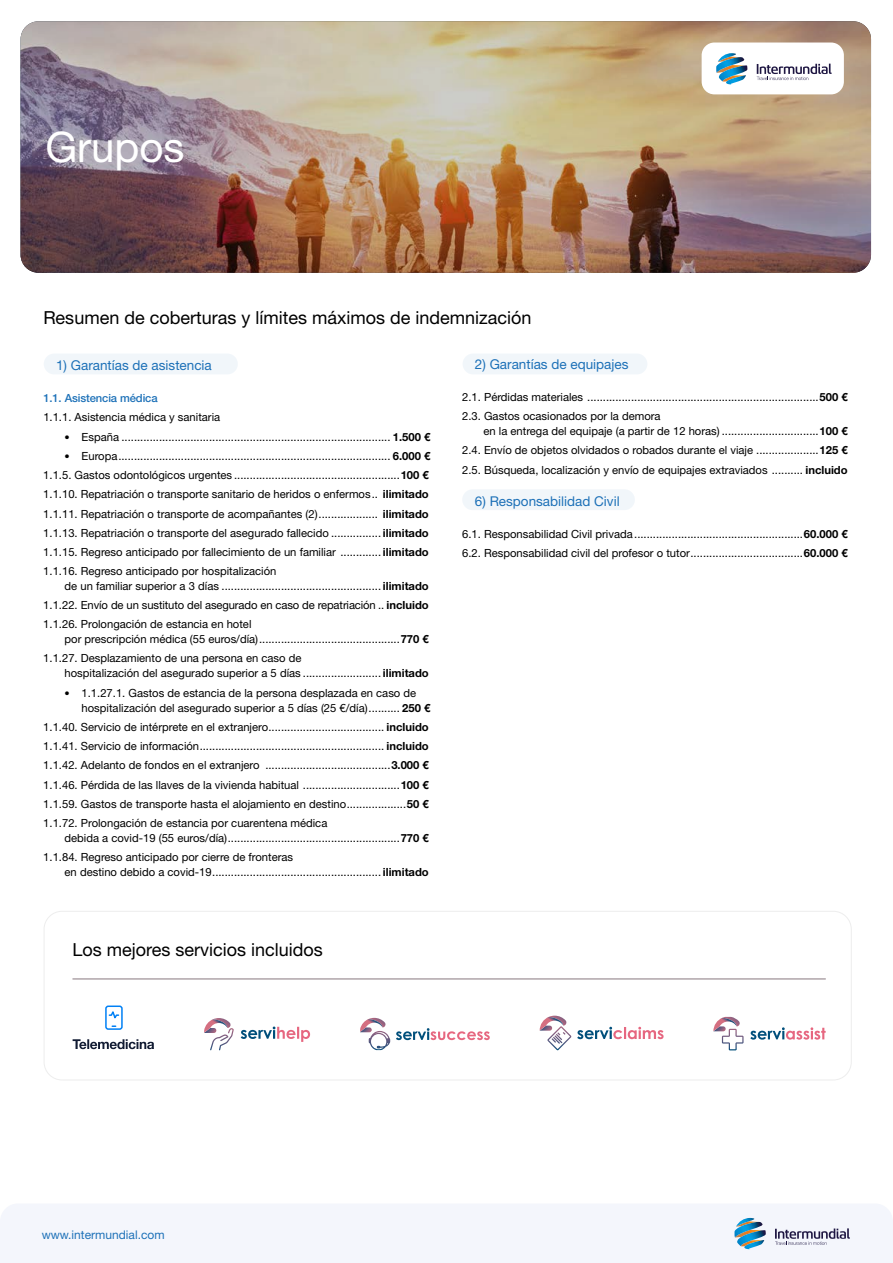
<style>
.page{position:relative;width:893px;height:1263px;background:#fff}
.page>*{position:absolute;margin:0;border:0;box-sizing:border-box;transform-origin:0 0}
.t1{font:42px "Helvetica Neue LT Std";color:#fff}
.t2{font:18px "Helvetica Neue LT Std";color:#000}
.t3{font:13.5px "Helvetica Neue LT Std";color:#1d71b8}
.t4{font:12px "Helvetica Neue LT Std";color:#1d71b8}
.t5{font:11.25px/19.2px "Helvetica Neue LT Std";color:#000}
.t6{font:500 11.25px "Helvetica Neue LT Std";letter-spacing:-.01em;color:#1d71b8}
.s1{font-weight:700;font-size:10.5px}
.s2{font-weight:700}
</style>
<div class="page">
<div style="left:0;top:1204px;width:893px;height:59px;background:#f4f6fc"></div>
<img style="left:736px;top:1218px;width:19px;height:4px">
<img style="left:734px;top:1222px;width:29px;height:15px">
<img style="left:744px;top:1246px;width:20px;height:3px">
<img style="left:737px;top:1230px;width:29px;height:16px">
<svg style="left:775px;top:1228px;width:75px;height:17px"></svg>
<img style="left:21px;top:21px;width:850px;height:252px;border-radius:18px">
<div style="left:44px;top:353px;width:194px;height:21px;background:#f1f6fa;border-radius:10px"></div>
<div style="left:463px;top:353px;width:184px;height:21px;background:#f1f6fa;border-radius:10px"></div>
<div style="left:462px;top:489px;width:173px;height:21px;background:#f1f6fa;border-radius:10px"></div>
<div style="left:702px;top:43px;width:142px;height:51px;background:#fff;border-radius:13px"></div>
<img style="left:721px;top:53px;width:15px;height:4px">
<img style="left:716px;top:57px;width:29px;height:16px">
<img style="left:726px;top:82px;width:10px;height:2px">
<img style="left:718px;top:65px;width:29px;height:17px">
<svg style="left:757px;top:64px;width:75px;height:16px"></svg>
<div style="left:44px;top:911px;width:808px;height:169px;border:1px solid #ededed;border-radius:18px"></div>
<svg style="left:105px;top:1005px;width:18px;height:25px"></svg>
<svg style="left:73px;top:1039px;width:81px;height:10px"></svg>
<svg style="left:204px;top:1018px;width:30px;height:32px"></svg>
<svg style="left:241px;top:1026px;width:69px;height:16px"></svg>
<svg style="left:713px;top:1017px;width:30px;height:33px"></svg>
<svg style="left:750px;top:1027px;width:76px;height:13px"></svg>
<svg style="left:540px;top:1016px;width:31px;height:34px"></svg>
<svg style="left:577px;top:1027px;width:87px;height:12px"></svg>
<svg style="left:360px;top:1018px;width:30px;height:32px"></svg>
<svg style="left:396px;top:1028px;width:94px;height:12px"></svg>
<hr style="left:73px;top:979px;width:752px;height:1px;background:#87787f">
<h1 class="t1" style="left:45px;top:122px;width:141px">Grupos</h1>
<h2 class="t2" style="left:43px;top:307px;width:490px">Resumen de coberturas y límites máximos de indemnización</h2>
<p class="t3" style="left:56px;top:357px;width:157px">1) Garantías de asistencia</p>
<p class="t6" style="left:43px;top:391px;width:116px">1.1. Asistencia médica</p>
<p class="t5" style="left:43px;top:407px;width:178px">1.1.1. Asistencia médica y sanitaria</p>
<p class="t5" style="left:65px;top:427px;width:367px"><span class="s1">•</span> España ...................................................................................... <span class="s2">1.500 €</span></p>
<p class="t5" style="left:43px;top:446px;width:389px;text-indent:21px"><span class="s1">•</span> Europa....................................................................................... <span class="s2">6.000 € </span>1.1.5. Gastos odontológicos urgentes .....................................................<span class="s2">100 € </span>1.1.10. Repatriación o transporte sanitario de heridos o enfermos.. <span class="s2">ilimitado </span>1.1.11. Repatriación o transporte de acompañantes (2)................... <span class="s2">ilimitado </span>1.1.13. Repatriación o transporte del asegurado fallecido ................ <span class="s2">ilimitado </span>1.1.15. Regreso anticipado por fallecimiento de un familiar ............. <span class="s2">ilimitado </span>1.1.16. Regreso anticipado por hospitalización</p>
<p class="t5" style="left:43px;top:577px;width:387px;text-align:justify;text-indent:21px">de un familiar superior a 3 días ................................................... <span class="s2">ilimitado </span>1.1.22. Envío de un sustituto del asegurado en caso de repatriación .. <span class="s2">incluido </span>1.1.26. Prolongación de estancia en hotel</p>
<p class="t5" style="left:43px;top:629px;width:387px;text-indent:21px">por prescripción médica (55 euros/día).............................................<span class="s2">770 €<br></span>1.1.27. Desplazamiento de una persona en caso de</p>
<p class="t5" style="left:65px;top:663px;width:366px">hospitalización del asegurado superior a 5 días ......................... <span class="s2">ilimitado</span></p>
<p class="t5" style="left:82px;top:685px;width:350px;line-height:15px;text-indent:-17px"><span class="s1">•</span> 1.1.27.1. Gastos de estancia de la persona desplazada en caso de hospitalización del asegurado superior a 5 días (25 €/día).......... <span class="s2">250 €</span></p>
<p class="t5" style="left:43px;top:717px;width:387px;text-align:justify">1.1.40. Servicio de intérprete en el extranjero..................................... <span class="s2">incluido </span>1.1.41. Servicio de información........................................................... <span class="s2">incluido </span>1.1.42. Adelanto de fondos en el extranjero ........................................<span class="s2">3.000 € </span>1.1.46. Pérdida de las llaves de la vivienda habitual ...............................<span class="s2">100 € </span>1.1.59. Gastos de transporte hasta el alojamiento en destino...................<span class="s2">50 € </span>1.1.72. Prolongación de estancia por cuarentena médica</p>
<p class="t5" style="left:43px;top:828px;width:387px;text-indent:21px">debida a covid-19 (55 euros/día).......................................................<span class="s2">770 €<br></span>1.1.84. Regreso anticipado por cierre de fronteras</p>
<p class="t5" style="left:65px;top:862px;width:366px">en destino debido a covid-19...................................................... <span class="s2">ilimitado</span></p>
<p class="t3" style="left:475px;top:356px;width:155px">2) Garantías de equipajes</p>
<p class="t5" style="left:462px;top:387px;width:387px">2.1. Pérdidas materiales ..........................................................................<span class="s2">500 €<br></span>2.3. Gastos ocasionados por la demora</p>
<p class="t5" style="left:462px;top:421px;width:387px;text-align:justify;text-indent:21px">en la entrega del equipaje (a partir de 12 horas) ...............................<span class="s2">100 € </span>2.4. Envío de objetos olvidados o robados durante el viaje ....................<span class="s2">125 € </span>2.5. Búsqueda, localización y envío de equipajes extraviados .......... <span class="s2">incluido</span></p>
<p class="t3" style="left:475px;top:493px;width:146px">6) Responsabilidad Civil</p>
<p class="t5" style="left:462px;top:524px;width:387px">6.1. Responsabilidad Civil privada......................................................<span class="s2">60.000 €<br></span>6.2. Responsabilidad civil del profesor o tutor....................................<span class="s2">60.000 €</span></p>
<h2 class="t2" style="left:73px;top:939px;width:252px">Los mejores servicios incluidos</h2>
<p class="t4" style="left:42px;top:1227px;width:124px">www.intermundial.com</p>
</div>
